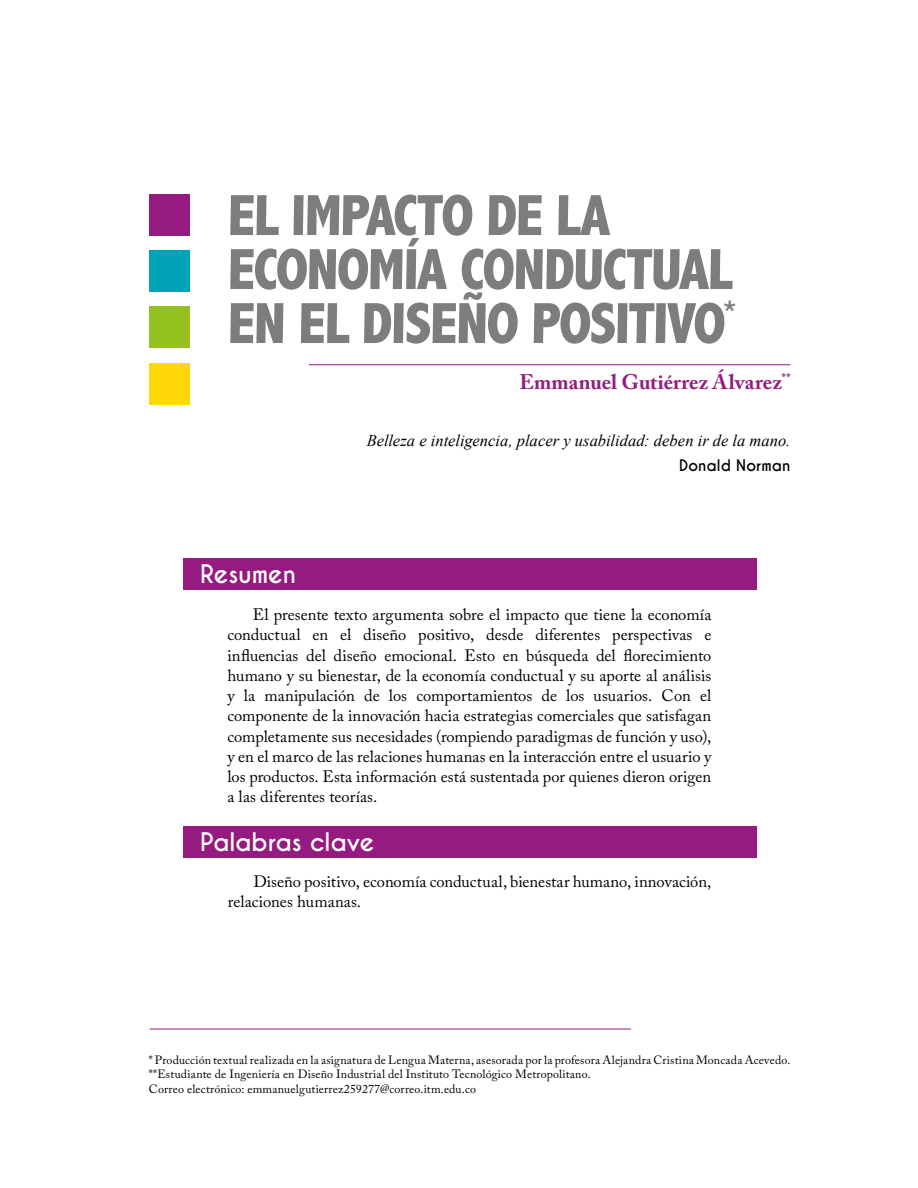
<style>
.page{position:relative;width:918px;height:1188px;background:#fff}
.page>*{position:absolute;margin:0;border:0;box-sizing:border-box;transform-origin:0 0}
.t1{font:800 condensed 58.5px/54px "Abadi";letter-spacing:-.03em;color:#7d7d7d}
.t2{font:700 24px "Caviar Dreams";letter-spacing:-.01em;color:#fff}
.t3{font:700 21px "Adobe Caslon Pro";color:#951b81}
.t4{font:16.5px/20.2px "Adobe Caslon Pro";color:#000;text-align:justify}
.t5{font:italic 16.5px "Times New Roman";color:#000}
.t6{font:700 15px "Caviar Dreams";letter-spacing:.01em;color:#000}
.t7{font:12px/14.4px "Adobe Caslon Pro";letter-spacing:.015em;color:#000}
</style>
<div class="page">
<hr style="left:309px;top:364px;width:481px;height:1px;background:#951b81">
<hr style="left:150px;top:1029px;width:481px;height:1px;background:#951b81">
<div style="left:149px;top:251px;width:40px;height:41px;background:#00a3b7"></div>
<div style="left:149px;top:195px;width:40px;height:41px;background:#951b81"></div>
<div style="left:149px;top:307px;width:40px;height:41px;background:#95c11f"></div>
<div style="left:149px;top:363px;width:40px;height:41px;background:#ffd606"></div>
<div style="left:183px;top:558px;width:573px;height:32px;background:#951b81"></div>
<div style="left:183px;top:826px;width:573px;height:32px;background:#951b81"></div>
<h1 class="t1" style="left:227px;top:189px;width:512px">EL IMPACTO DE LA<br>ECONOMÍA CONDUCTUAL<br>EN EL DISEÑO POSITIVO<sup>*</sup></h1>
<p class="t3" style="left:519px;top:370px;width:273px">Emmanuel Gutiérrez Álvarez<sup>**</sup></p>
<h2 class="t2" style="left:200px;top:560px;width:97px">Resumen</h2>
<p class="t5" style="left:367px;top:429px;width:425px">Belleza e inteligencia, placer y usabilidad: deben ir de la mano.</p>
<p class="t6" style="left:679px;top:456px;width:113px">Donald Norman</p>
<p class="t4" style="left:227px;top:604px;width:485px;text-indent:25px">El presente texto argumenta sobre el impacto que tiene la economía conductual en el diseño positivo, desde diferentes perspectivas e influencias del diseño emocional. Esto en búsqueda del florecimiento humano y su bienestar, de la economía conductual y su aporte al análisis y la manipulación de los comportamientos de los usuarios. Con el componente de la innovación hacia estrategias comerciales que satisfagan completamente sus necesidades (rompiendo paradigmas de función y uso), y en el marco de las relaciones humanas en la interacción entre el usuario y los productos. Esta información está sustentada por quienes dieron origen a las diferentes teorías.</p>
<h2 class="t2" style="left:200px;top:828px;width:176px">Palabras clave</h2>
<p class="t4" style="left:228px;top:871px;width:485px;text-indent:25px">Diseño positivo, economía conductual, bienestar humano, innovación, relaciones humanas.</p>
<p class="t7" style="left:149px;top:1052px;width:643px">* Producción textual realizada en la asignatura de Lengua Materna, asesorada por la profesora Alejandra Cristina Moncada Acevedo. **Estudiante de Ingeniería en Diseño Industrial del Instituto Tecnológico Metropolitano.<br>Correo electrónico: emmanuelgutierrez259277@correo.itm.edu.co</p>
</div>
